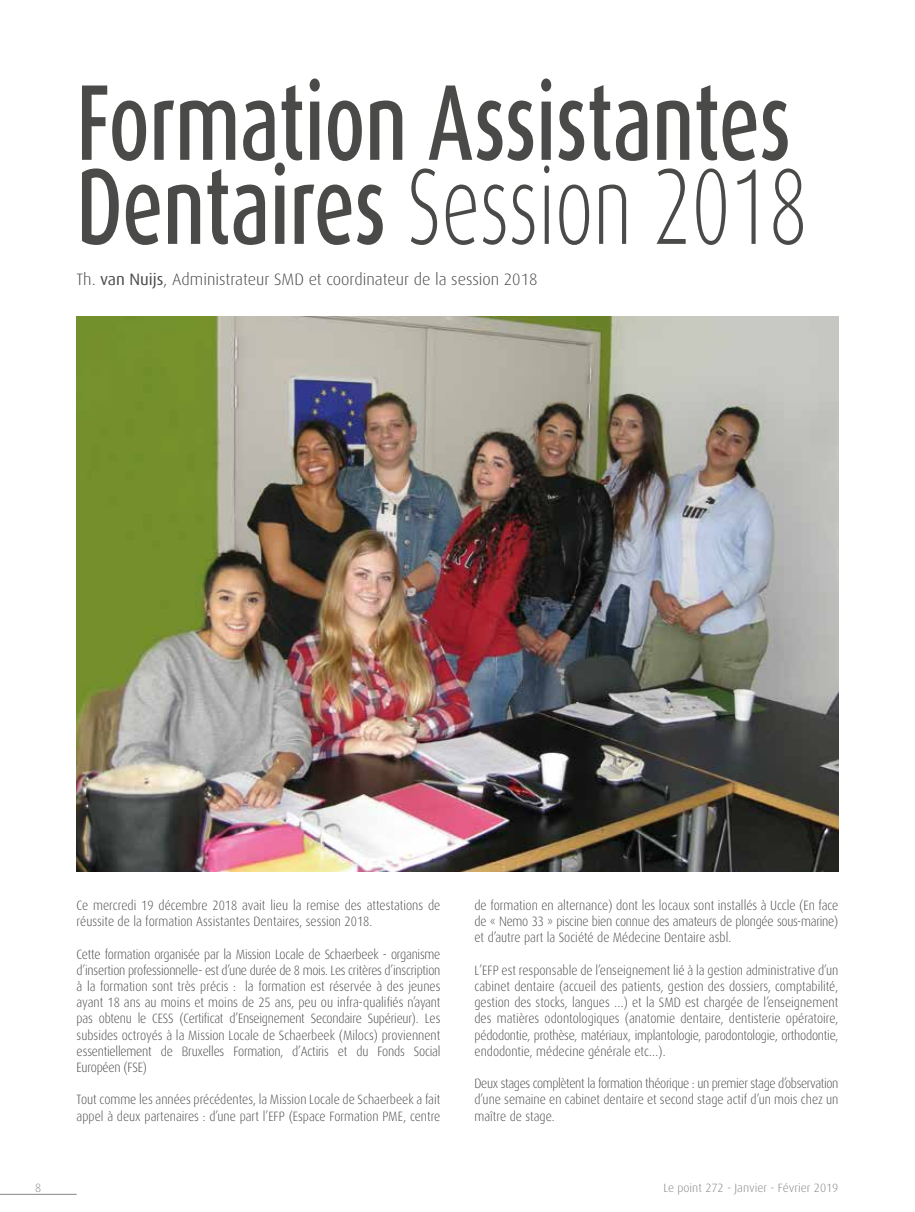
<style>
.page{position:relative;width:915px;height:1212px;background:#fff}
.page>*{position:absolute;margin:0;border:0;box-sizing:border-box;transform-origin:0 0}
.t1{font:500 108px/84px "Dax";color:#4a4a49;scale:.7 1}
.t2{font:300 16.5px "Dax";color:#4a4a49}
.t3{font:300 13.5px/16.2px "Dax";color:#4a4a49;text-align:justify;scale:.9 1}
.t4{font:300 12px "Dax";color:#878787}
.s1{font-weight:300}
.s2{font-weight:400}
</style>
<div class="page">
<hr style="left:0;top:1194px;width:77px;height:1px;background:#878787">
<img style="left:77px;top:317px;width:761px;height:555px">
<h1 class="t1" style="left:77px;top:81px;width:1045px">Formation Assistantes<br>Dentaires <span class="s1">Session 2018</span></h1>
<p class="t2" style="left:77px;top:270px;width:462px">Th. <span class="s2">van Nuijs</span>, Administrateur SMD et coordinateur de la session 2018</p>
<p class="t3" style="left:77px;top:897px;width:405px">Ce mercredi 19 décembre 2018 avait lieu la remise des attestations de réussite de la formation Assistantes Dentaires, session 2018.</p>
<p class="t3" style="left:77px;top:946px;width:405px">Cette formation organisée par la Mission Locale de Schaerbeek - organisme d’insertion professionnelle- est d’une durée de 8 mois. Les critères d’inscription à la formation sont très précis : la formation est réservée à des jeunes ayant 18 ans au moins et moins de 25 ans, peu ou infra-qualifiés n’ayant pas obtenu le CESS (Certificat d’Enseignement Secondaire Supérieur). Les subsides octroyés à la Mission Locale de Schaerbeek (Milocs) proviennent essentiellement de Bruxelles Formation, d’Actiris et du Fonds Social Européen (FSE)</p>
<p class="t3" style="left:77px;top:1092px;width:405px">Tout comme les années précédentes, la Mission Locale de Schaerbeek a fait appel à deux partenaires : d’une part l’EFP (Espace Formation PME, centre</p>
<p class="t3" style="left:474px;top:897px;width:405px">de formation en alternance) dont les locaux sont installés à Uccle (En face de « Nemo 33 » piscine bien connue des amateurs de plongée sous-marine) et d’autre part la Société de Médecine Dentaire asbl.</p>
<p class="t3" style="left:474px;top:962px;width:405px">L’EFP est responsable de l’enseignement lié à la gestion administrative d’un cabinet dentaire (accueil des patients, gestion des dossiers, comptabilité, gestion des stocks, langues …) et la SMD est chargée de l’enseignement des matières odontologiques (anatomie dentaire, dentisterie opératoire, pédodontie, prothèse, matériaux, implantologie, parodontologie, orthodontie, endodontie, médecine générale etc…).</p>
<p class="t3" style="left:474px;top:1075px;width:405px">Deux stages complètent la formation théorique : un premier stage d’observation d’une semaine en cabinet dentaire et second stage actif d’un mois chez un maître de stage.</p>
<p class="t4" style="left:35px;top:1181px;width:8px">8</p>
<p class="t4" style="left:663px;top:1181px;width:176px">Le point 272 - Janvier - Février 2019</p>
</div>
